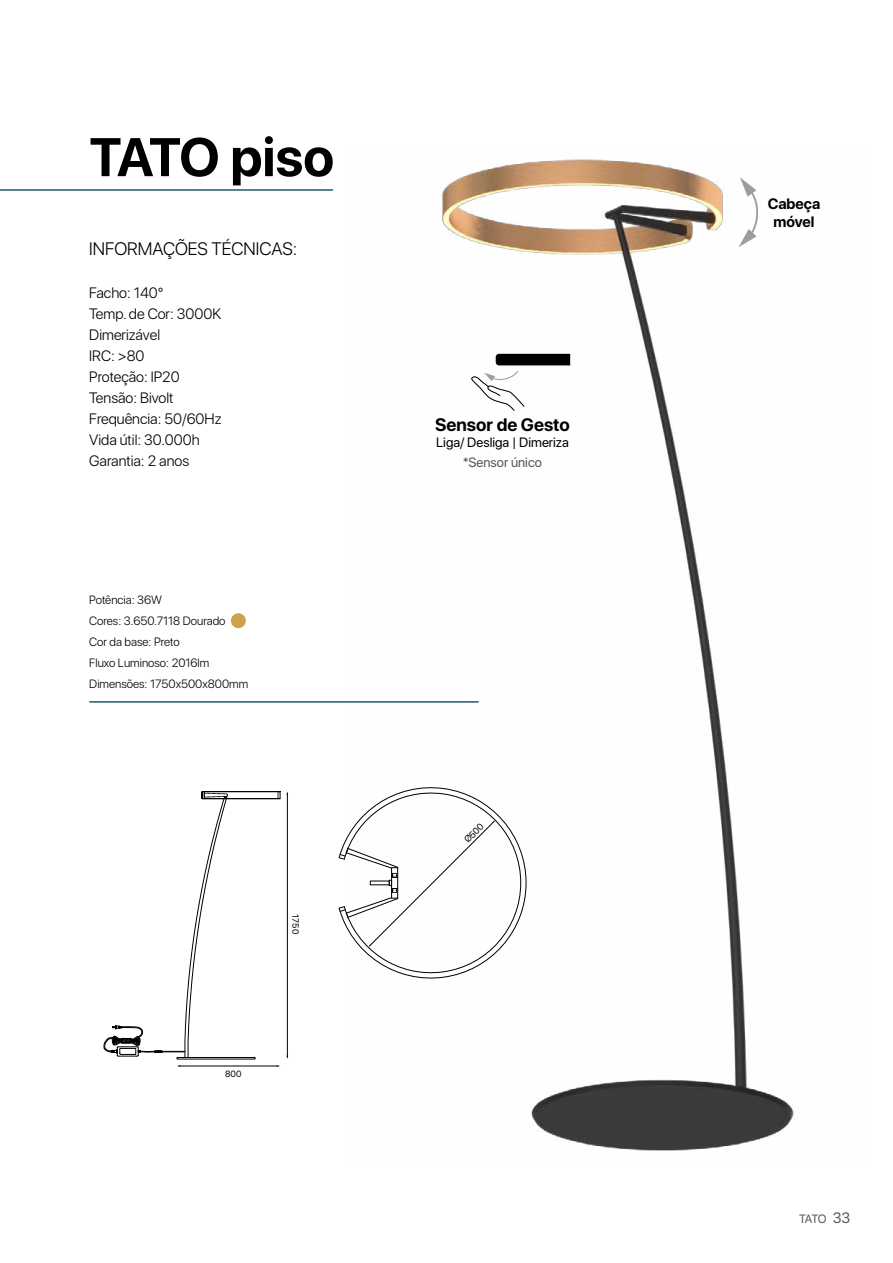
<style>
.page{position:relative;width:893px;height:1263px;background:#fff}
.page>*{position:absolute;margin:0;border:0;box-sizing:border-box;transform-origin:0 0}
.t1{font:700 54px "SF Pro Display";letter-spacing:-.02em;color:#000}
.t2{font:300 18px "SF Pro Display";color:#000}
.t3{font:700 18px "SF Pro Display";color:#000}
.t4{font:300 15px/21px "SF Pro Display";color:#000}
.t5{font:700 15px/18px "SF Pro Display";color:#000;text-align:center}
.t6{font:13.5px "SF Pro Display";color:#000}
.t7{font:13.5px "SF Pro Display";color:#575756}
.t8{font:300 12px/21px "SF Pro Display";color:#000}
.t9{font:12px "SF Pro Display";color:#575756}
.t10{font:9.3px "SF Pro Display";color:#010202}
.t11{font:9px "SF Pro Display";color:#010202}
.s1{font-size:15px}
</style>
<div class="page">
<hr style="left:0;top:189px;width:333px;height:2px;background:#1e5778">
<hr style="left:89px;top:701px;width:390px;height:2px;background:#1e5778">
<img style="left:351px;top:159px;width:443px;height:992px">
<div style="left:231px;top:613px;width:15px;height:15px;background:#cca24f;border-radius:50%"></div>
<hr style="left:287px;top:794px;width:1px;height:262px;background:#000">
<hr style="left:180px;top:1065px;width:97px;height:1px;background:#000">
<svg style="left:104px;top:791px;width:176px;height:267px"></svg>
<svg style="left:338px;top:781px;width:189px;height:202px"></svg>
<svg style="left:471px;top:354px;width:99px;height:57px"></svg>
<svg style="left:739px;top:177px;width:22px;height:70px"></svg>
<h1 class="t1" style="left:89px;top:126px;width:246px">TATO piso</h1>
<p class="t2" style="left:89px;top:239px;width:210px">INFORMAÇÕES TÉCNICAS:</p>
<p class="t4" style="left:89px;top:282px;width:134px">Facho: 140°<br>Temp. de Cor: 3000K<br>Dimerizável<br>IRC: &gt;80<br>Proteção: IP20<br>Tensão: Bivolt<br>Frequência: 50/60Hz<br>Vida útil: 30.000h<br>Garantia: 2 anos</p>
<p class="t8" style="left:89px;top:589px;width:160px">Potência: 36W<br>Cores: 3.650.7118 Dourado<br>Cor da base: Preto<br>Fluxo Luminoso: 2016lm<br>Dimensões: 1750x500x800mm</p>
<p class="t11" style="left:301px;top:914px;width:21px;rotate:90deg">1750</p>
<p class="t11" style="left:225px;top:1068px;width:18px">800</p>
<p class="t3" style="left:435px;top:414px;width:136px">Sensor de Gesto</p>
<p class="t6" style="left:436px;top:434px;width:134px">Liga/ Desliga | Dimeriza</p>
<p class="t7" style="left:463px;top:454px;width:80px">*Sensor único</p>
<p class="t10" style="left:462px;top:837px;width:25px;rotate:-45deg">Ø500</p>
<p class="t5" style="left:768px;top:195px;width:54px">Cabeça móvel</p>
<p class="t9" style="left:799px;top:1212px;width:53px">TATO <span class="s1">33</span></p>
</div>
